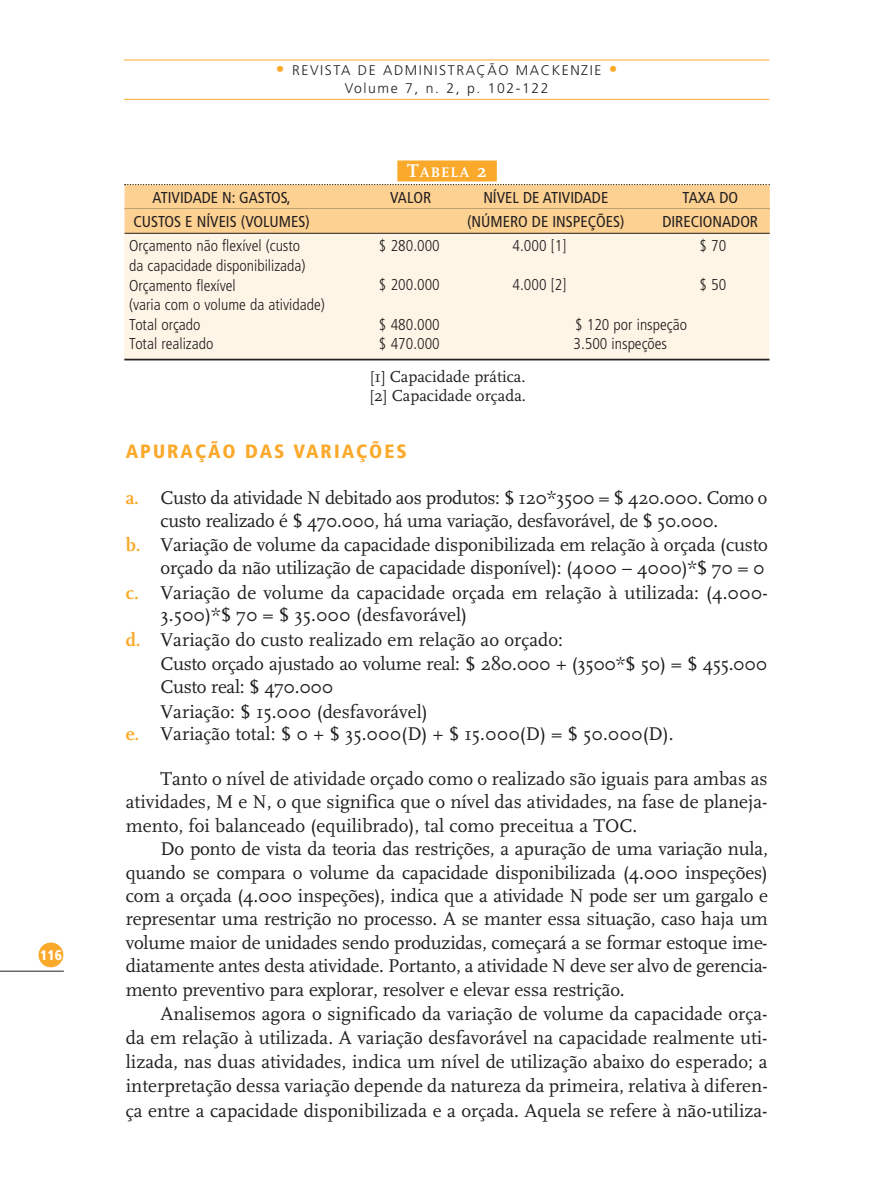
<style>
.page{position:relative;width:893px;height:1190px;background:#fff}
.page>*{position:absolute;margin:0;border:0;box-sizing:border-box;transform-origin:0 0}
.t1{font:19.25px/23.4px "FF Scala";letter-spacing:-.01em;color:#231f20}
.t2{font:900 condensed 19.25px "Frutiger";letter-spacing:.105em;color:#faa92a}
.t3{font:16.62px/19.2px "FF Scala";color:#231f20}
.t4{font:300 condensed 15.75px/19.6px "Frutiger";color:#231f20}
.t5{font:condensed 15.75px "Frutiger";color:#231f20}
.t6{font:700 14.35px "FF Scala";letter-spacing:.08em;color:#fff}
.t7{font:300 14px/17.5px "Frutiger";letter-spacing:.11em;color:#231f20;text-align:center}
.t8{font:900 condensed 14px "Frutiger";color:#fff}
.s1{font-size:17.5px;color:#faa92a}
.s2{font-size:19.25px}
.s3{font-weight:700;color:#faaa2b}
</style>
<div class="page">
<div style="left:38px;top:943px;width:25px;height:24px;background:#faa92a;border-radius:50%"></div>
<hr style="left:0;top:971px;width:64px;height:1px;background:#231f20">
<hr style="left:124px;top:99px;width:645px;height:1px;background:#faa92a">
<hr style="left:124px;top:60px;width:645px;height:1px;background:#faa92a">
<div style="left:124px;top:231px;width:645px;height:128px;background:#fef5e6"></div>
<hr style="left:124px;top:359px;width:645px;height:1px;background:#231f20">
<div style="left:125px;top:185px;width:644px;height:24px;background:#fdd192"></div>
<div style="left:125px;top:209px;width:644px;height:24px;background:#fdd192"></div>
<hr style="left:125px;top:233px;width:644px;height:1px;background:#231f20">
<div style="left:397px;top:160px;width:100px;height:21px;background:#faa92a"></div>
<svg style="left:124px;top:184px;width:645px;height:1px"></svg>
<p class="t8" style="left:40px;top:949px;width:23px">116</p>
<p class="t7" style="left:276px;top:63px;width:343px"><span class="s1">•</span> REVISTA DE ADMINISTRAÇÃO MACKENZIE <span class="s1">•<br></span>Volume 7, n. 2, p. 102-122</p>
<p class="t6" style="left:407px;top:166px;width:81px"><span class="s2">T</span>ABELA <span class="s2">2</span></p>
<p class="t5" style="left:152px;top:192px;width:140px">ATIVIDADE N: GASTOS,</p>
<p class="t5" style="left:390px;top:192px;width:43px">VALOR</p>
<p class="t5" style="left:483px;top:192px;width:126px">NÍVEL DE ATIVIDADE</p>
<p class="t5" style="left:682px;top:192px;width:57px">TAXA DO</p>
<p class="t5" style="left:133px;top:216px;width:178px">CUSTOS E NÍVEIS (VOLUMES)</p>
<p class="t5" style="left:467px;top:216px;width:159px">(NÚMERO DE INSPEÇÕES)</p>
<p class="t5" style="left:662px;top:216px;width:97px">DIRECIONADOR</p>
<p class="t4" style="left:129px;top:237px;width:197px">Orçamento não flexível (custo<br>da capacidade disponibilizada)<br>Orçamento flexível<br>(varia com o volume da atividade)<br>Total orçado<br>Total realizado</p>
<p class="t4" style="left:379px;top:237px;width:62px">$ 280.000</p>
<p class="t4" style="left:379px;top:276px;width:62px">$ 200.000</p>
<p class="t4" style="left:379px;top:316px;width:62px">$ 480.000 $ 470.000</p>
<p class="t4" style="left:512px;top:237px;width:55px">4.000 [1]</p>
<p class="t4" style="left:512px;top:276px;width:55px">4.000 [2]</p>
<p class="t3" style="left:370px;top:369px;width:158px">[1] Capacidade prática. [2] Capacidade orçada.</p>
<p class="t4" style="left:573px;top:316px;width:115px">$ 120 por inspeção<br>3.500 inspeções</p>
<p class="t4" style="left:699px;top:237px;width:28px">$ 70</p>
<p class="t4" style="left:699px;top:276px;width:28px">$ 50</p>
<p class="t2" style="left:126px;top:443px;width:282px">APURAÇÃO DAS VARIAÇÕES</p>
<p class="t1" style="left:160px;top:488px;width:608px;line-height:22.8px;text-indent:-35px"><span class="s3">a.</span> Custo da atividade N debitado aos produtos: $ 120*3500 = $ 420.000. Como o custo realizado é $ 470.000, há uma variação, desfavorável, de $ 50.000.</p>
<p class="t1" style="left:126px;top:535px;width:643px;line-height:22.8px;text-align:right"><span class="s3">b.</span> Variação de volume da capacidade disponibilizada em relação à orçada (custo orçado da não utilização de capacidade disponível): (4000 – 4000)*$ 70 = 0</p>
<p class="t1" style="left:160px;top:583px;width:608px;line-height:22.8px;text-indent:-35px"><span class="s3">c.</span> Variação de volume da capacidade orçada em relação à utilizada: (4.000-<br>3.500)*$ 70 = $ 35.000 (desfavorável)</p>
<p class="t1" style="left:160px;top:629px;width:608px;line-height:24.5px;text-indent:-35px"><span class="s3">d.</span> Variação do custo realizado em relação ao orçado:<br>Custo orçado ajustado ao volume real: $ 280.000 + (3500*$ 50) = $ 455.000</p>
<p class="t1" style="left:160px;top:676px;width:269px;line-height:24.5px">Custo real: $ 470.000<br>Variação: $ 15.000 (desfavorável)</p>
<p class="t1" style="left:126px;top:724px;width:549px"><span class="s3">e.</span> Variação total: $ 0 + $ 35.000(D) + $ 15.000(D) = $ 50.000(D).</p>
<p class="t1" style="left:126px;top:768px;width:643px;text-align:justify;text-indent:35px">Tanto o nível de atividade orçado como o realizado são iguais para ambas as atividades, M e N, o que significa que o nível das atividades, na fase de planeja&shy;mento, foi balanceado (equilibrado), tal como preceitua a TOC.</p>
<p class="t1" style="left:126px;top:839px;width:643px;text-align:justify;text-indent:35px">Do ponto de vista da teoria das restrições, a apuração de uma variação nula, quando se compara o volume da capacidade disponibilizada (4.000 inspeções) com a orçada (4.000 inspeções), indica que a atividade N pode ser um gargalo e representar uma restrição no processo. A se manter essa situação, caso haja um volume maior de unidades sendo produzidas, começará a se formar estoque ime&shy;diatamente antes desta atividade. Portanto, a atividade N deve ser alvo de gerencia&shy;mento preventivo para explorar, resolver e elevar essa restrição.</p>
<p class="t1" style="left:126px;top:1003px;width:643px;line-height:24.2px;text-align:justify;text-indent:35px">Analisemos agora o significado da variação de volume da capacidade orça&shy;da em relação à utilizada. A variação desfavorável na capacidade realmente uti&shy;lizada, nas duas atividades, indica um nível de utilização abaixo do esperado; a interpretação dessa variação depende da natureza da primeira, relativa à diferen&shy;ça entre a capacidade disponibilizada e a orçada. Aquela se refere à não-utiliza-</p>
</div>
